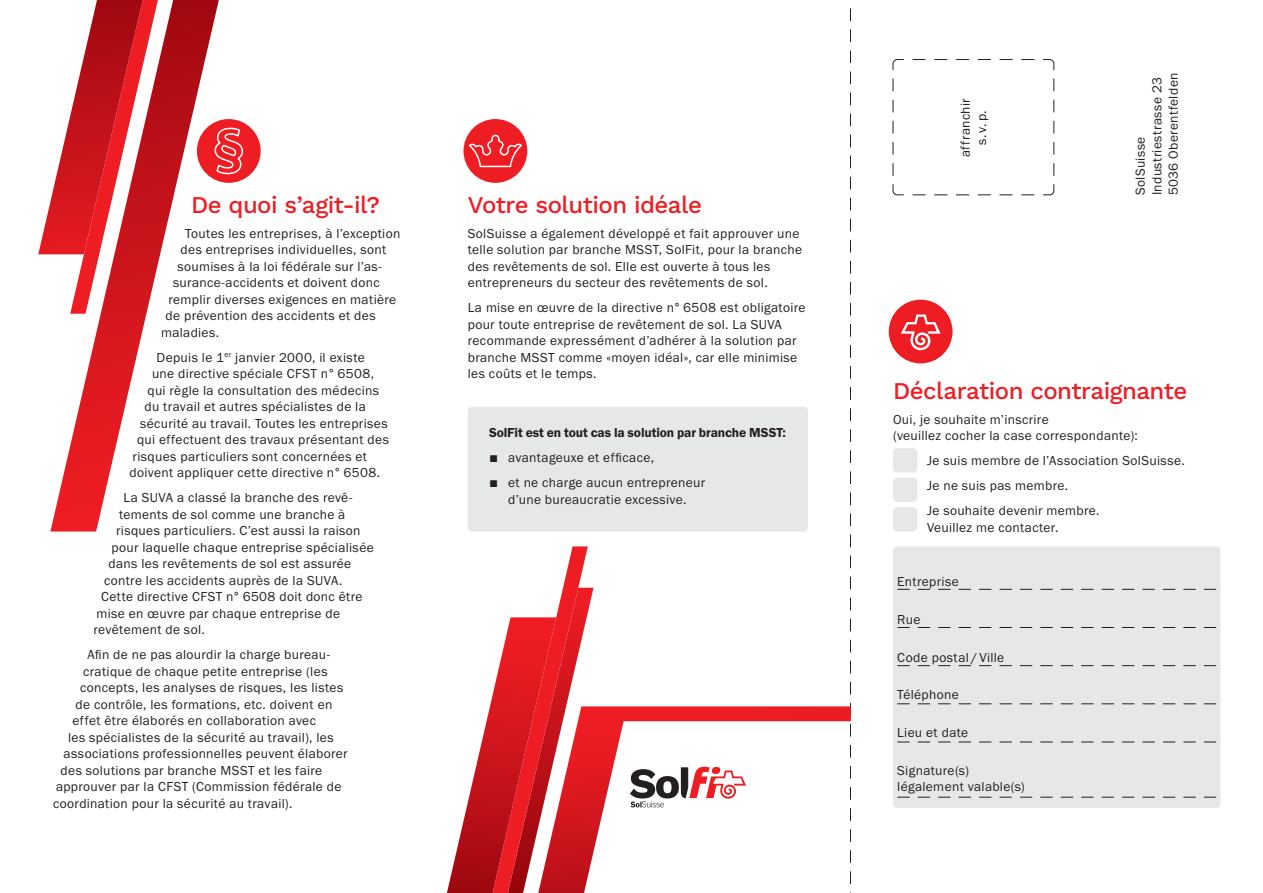
<style>
.page{position:relative;width:1263px;height:893px;background:#fff}
.page>*{position:absolute;margin:0;border:0;box-sizing:border-box;transform-origin:0 0}
.Head{font:500 24px "Work Sans";letter-spacing:-.025em;color:#ee1d23}
.Text{font:13.5px/16.5px "Franklin Gothic URW Boo";letter-spacing:.025em;color:#231f20}
.Text-2{font:13.5px "Franklin Gothic URW Dem";letter-spacing:-.01em;color:#231f20}
.s1{font-family:"Work Sans";font-weight:500}
</style>
<div class="page">
<div style="left:893px;top:546px;width:327px;height:262px;background:#e6e7e9;border-radius:4px"></div>
<svg style="left:898px;top:589px;width:318px;height:1px"></svg>
<svg style="left:898px;top:627px;width:318px;height:1px"></svg>
<svg style="left:898px;top:665px;width:318px;height:1px"></svg>
<svg style="left:898px;top:703px;width:318px;height:1px"></svg>
<svg style="left:898px;top:742px;width:318px;height:1px"></svg>
<svg style="left:898px;top:797px;width:318px;height:1px"></svg>
<svg style="left:850px;top:8px;width:1px;height:698px"></svg>
<div style="left:889px;top:300px;width:63px;height:63px;background:#ee1d23;border-radius:50%"></div>
<svg style="left:901px;top:315px;width:39px;height:35px"></svg>
<div style="left:463px;top:119px;width:64px;height:64px;background:#ee1d23;border-radius:50%"></div>
<svg style="left:467px;top:134px;width:56px;height:34px"></svg>
<div style="left:197px;top:119px;width:64px;height:64px;background:#ee1d23;border-radius:50%"></div>
<svg style="left:219px;top:127px;width:24px;height:48px"></svg>
<svg style="left:593px;top:706px;width:258px;height:187px"></svg>
<svg style="left:447px;top:546px;width:146px;height:347px"></svg>
<svg style="left:38px;top:204px;width:12px;height:51px"></svg>
<svg style="left:50px;top:0;width:169px;height:531px"></svg>
<div style="left:893px;top:507px;width:24px;height:24px;background:#e6e7e9;border-radius:4px"></div>
<div style="left:893px;top:478px;width:24px;height:24px;background:#e6e7e9;border-radius:4px"></div>
<div style="left:893px;top:448px;width:24px;height:24px;background:#e6e7e9;border-radius:4px"></div>
<svg style="left:892px;top:59px;width:162px;height:137px"></svg>
<svg style="left:630px;top:767px;width:116px;height:40px"></svg>
<div style="left:468px;top:407px;width:340px;height:124px;background:#e6e7e9;border-radius:4px"></div>
<p class="Head" style="left:191px;top:186px;width:191px">De quoi s’agit-il?</p>
<p class="Text" style="left:185px;top:225px;width:217px">Toutes les entreprises, à l’exception</p>
<p class="Text" style="left:181px;top:241px;width:207px">des entreprises individuelles, sont</p>
<p class="Text" style="left:178px;top:258px;width:206px">soumises à la loi fédérale sur l’as-</p>
<p class="Text" style="left:173px;top:274px;width:208px">surance-accidents et doivent donc</p>
<p class="Text" style="left:169px;top:291px;width:229px">remplir diverses exigences en matière</p>
<p class="Text" style="left:166px;top:307px;width:212px">de prévention des accidents et des</p>
<p class="Text" style="left:161px;top:324px;width:60px">maladies.</p>
<p class="Text" style="left:157px;top:349px;width:210px">Depuis le 1<sup>er</sup> janvier 2000, il existe</p>
<p class="Text" style="left:152px;top:365px;width:224px">une directive spéciale CFST n° 6508,</p>
<p class="Text" style="left:148px;top:382px;width:233px">qui règle la consultation des médecins</p>
<p class="Text" style="left:145px;top:398px;width:223px">du travail et autres spécialistes de la</p>
<p class="Text" style="left:140px;top:415px;width:249px">sécurité au travail. Toutes les entreprises</p>
<p class="Text" style="left:137px;top:431px;width:253px">qui effectuent des travaux présentant des</p>
<p class="Text" style="left:133px;top:448px;width:236px">risques particuliers sont concernées et</p>
<p class="Text" style="left:130px;top:464px;width:252px">doivent appliquer cette directive n° 6508.</p>
<p class="Text" style="left:124px;top:489px;width:230px">La SUVA a classé la branche des revê-</p>
<p class="Text" style="left:119px;top:506px;width:228px">tements de sol comme une branche à</p>
<p class="Text" style="left:116px;top:522px;width:246px">risques particuliers. C’est aussi la raison</p>
<p class="Text" style="left:112px;top:539px;width:264px">pour laquelle chaque entreprise spécialisée</p>
<p class="Text" style="left:109px;top:555px;width:244px">dans les revêtements de sol est assurée</p>
<p class="Text" style="left:104px;top:572px;width:240px">contre les accidents auprès de la SUVA.</p>
<p class="Text" style="left:101px;top:588px;width:263px">Cette directive CFST n° 6508 doit donc être</p>
<p class="Text" style="left:97px;top:605px;width:245px">mise en œuvre par chaque entreprise de</p>
<p class="Text" style="left:94px;top:621px;width:113px">revêtement de sol.</p>
<p class="Text" style="left:88px;top:646px;width:244px">Afin de ne pas alourdir la charge bureau-</p>
<p class="Text" style="left:83px;top:663px;width:246px">cratique de chaque petite entreprise (les</p>
<p class="Text" style="left:80px;top:679px;width:265px">concepts, les analyses de risques, les listes</p>
<p class="Text" style="left:76px;top:696px;width:258px">de contrôle, les formations, etc. doivent en</p>
<p class="Text" style="left:73px;top:712px;width:245px">effet être élaborés en collaboration avec</p>
<p class="Text" style="left:68px;top:729px;width:267px">les spécialistes de la sécurité au travail), les</p>
<p class="Text" style="left:64px;top:745px;width:286px">associations professionnelles peuvent élaborer</p>
<p class="Text" style="left:61px;top:762px;width:263px">des solutions par branche MSST et les faire</p>
<p class="Text" style="left:56px;top:778px;width:287px">approuver par la CFST (Commission fédérale de</p>
<p class="Text" style="left:53px;top:795px;width:241px">coordination pour la sécurité au travail).</p>
<p class="Head" style="left:468px;top:186px;width:236px">Votre solution idéale</p>
<p class="Text" style="left:468px;top:225px;width:336px">SolSuisse a également développé et fait approuver une telle solution par branche MSST, SolFit, pour la branche des revêtements de sol. Elle est ouverte à tous les entrepreneurs du secteur des revêtements de sol.</p>
<p class="Text" style="left:468px;top:299px;width:339px">La mise en œuvre de la directive n° 6508 est obligatoire pour toute entreprise de revêtement de sol. La SUVA recommande expressément d’adhérer à la solution par branche MSST comme «moyen idéal», car elle minimise les coûts et le temps.</p>
<p class="Text-2" style="left:489px;top:424px;width:298px">SolFit est en tout cas la solution par branche MSST:</p>
<p class="Text" style="left:489px;top:449px;width:167px"><span class="s1">▪</span> avantageuxe et efficace,</p>
<p class="Text" style="left:489px;top:474px;width:218px;text-align:center"><span class="s1">▪</span> et ne charge aucun entrepreneur d’une bureaucratie excessive.</p>
<p class="Text" style="left:957px;top:157px;width:60px;text-align:center;rotate:-90deg">affranchir s. v. p.</p>
<p class="Text" style="left:1132px;top:195px;width:124px;rotate:-90deg">SolSuisse<br>Industriestrasse 23<br>5036 Oberentfelden</p>
<p class="Head" style="left:893px;top:372px;width:296px">Déclaration contraignante</p>
<p class="Text" style="left:893px;top:410px;width:246px">Oui, je souhaite m’inscrire<br>(veuillez cocher la case correspondante):</p>
<p class="Text" style="left:927px;top:452px;width:259px">Je suis membre de l’Association SolSuisse.</p>
<p class="Text" style="left:927px;top:477px;width:143px">Je ne suis pas membre.</p>
<p class="Text" style="left:927px;top:502px;width:174px">Je souhaite devenir membre.<br>Veuillez me contacter.</p>
<p class="Text" style="left:897px;top:573px;width:63px">Entreprise</p>
<p class="Text" style="left:897px;top:611px;width:25px">Rue</p>
<p class="Text" style="left:897px;top:649px;width:108px">Code postal / Ville</p>
<p class="Text" style="left:897px;top:686px;width:63px">Téléphone</p>
<p class="Text" style="left:897px;top:724px;width:72px">Lieu et date</p>
<p class="Text" style="left:897px;top:762px;width:129px">Signature(s) légalement valable(s)</p>
</div>
